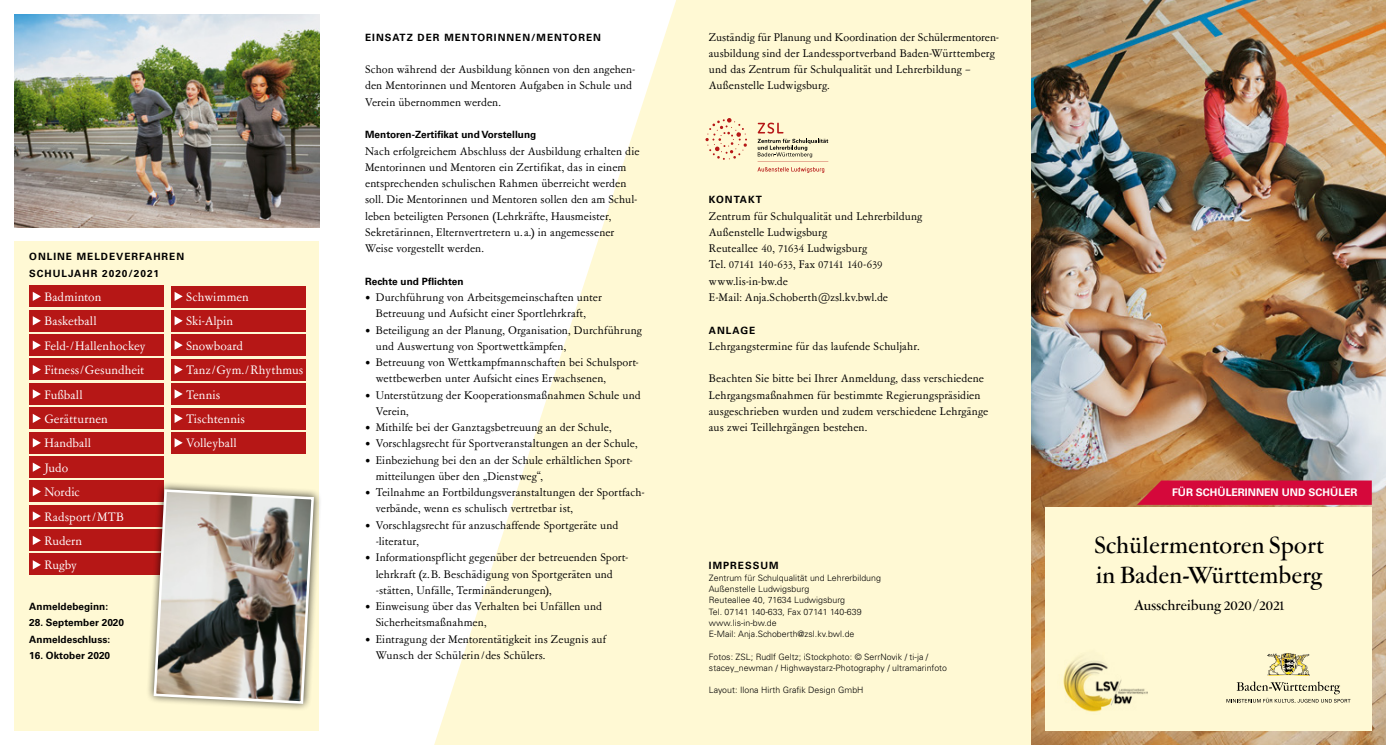
<style>
.page{position:relative;width:1386px;height:745px;background:#fff}
.page>*{position:absolute;margin:0;border:0;box-sizing:border-box;transform-origin:0 0}
.t1{font:500 26.25px/30px "Garamont Amst SHOP";letter-spacing:.02em;color:#000}
.t2{font:500 15.75px "Garamont Amst SHOP";letter-spacing:.02em;color:#000}
.t3{font:13.75px/24.4px "Garamont Amst SBOP Rom";letter-spacing:.005em;color:#fff}
.t4{font:12.5px/16.2px "Garamont Amst SBOP Rom";letter-spacing:.005em;color:#000}
.t5{font:700 10.5px "Univers LT Std";color:#fff}
.t6{font:700 10px/16.2px "Univers LT Std";letter-spacing:.005em;color:#000}
.t7{font:700 10px/16.2px "Univers LT Std";letter-spacing:.1em;color:#000}
.t8{font:300 8.75px/11.2px "Univers LT Std";letter-spacing:.005em;color:#000}
</style>
<div class="page">
<svg style="left:434px;top:0;width:597px;height:744px;fill:#fff9d4"></svg>
<div style="left:14px;top:241px;width:305px;height:489px;background:#fff9d4"></div>
<div style="left:29px;top:286px;width:135px;height:21px;background:#b61716"></div>
<div style="left:29px;top:310px;width:135px;height:21px;background:#b61716"></div>
<div style="left:29px;top:334px;width:135px;height:21px;background:#b61716"></div>
<div style="left:29px;top:358px;width:135px;height:22px;background:#b61716"></div>
<div style="left:29px;top:383px;width:135px;height:21px;background:#b61716"></div>
<div style="left:29px;top:407px;width:135px;height:21px;background:#b61716"></div>
<div style="left:29px;top:431px;width:135px;height:22px;background:#b61716"></div>
<div style="left:29px;top:456px;width:135px;height:21px;background:#b61716"></div>
<div style="left:29px;top:480px;width:135px;height:21px;background:#b61716"></div>
<div style="left:29px;top:504px;width:135px;height:21px;background:#b61716"></div>
<div style="left:29px;top:529px;width:135px;height:21px;background:#b61716"></div>
<div style="left:29px;top:553px;width:135px;height:21px;background:#b61716"></div>
<div style="left:171px;top:286px;width:135px;height:21px;background:#b61716"></div>
<div style="left:171px;top:310px;width:135px;height:21px;background:#b61716"></div>
<div style="left:171px;top:334px;width:135px;height:22px;background:#b61716"></div>
<div style="left:171px;top:359px;width:135px;height:21px;background:#b61716"></div>
<div style="left:171px;top:383px;width:135px;height:21px;background:#b61716"></div>
<div style="left:171px;top:407px;width:135px;height:22px;background:#b61716"></div>
<div style="left:171px;top:432px;width:135px;height:21px;background:#b61716"></div>
<svg style="left:33px;top:292px;width:8px;height:9px"></svg>
<svg style="left:33px;top:316px;width:8px;height:9px"></svg>
<svg style="left:33px;top:340px;width:8px;height:9px"></svg>
<svg style="left:33px;top:365px;width:8px;height:9px"></svg>
<svg style="left:33px;top:389px;width:8px;height:9px"></svg>
<svg style="left:33px;top:414px;width:8px;height:9px"></svg>
<svg style="left:33px;top:438px;width:8px;height:9px"></svg>
<svg style="left:33px;top:462px;width:8px;height:9px"></svg>
<svg style="left:33px;top:487px;width:8px;height:9px"></svg>
<svg style="left:33px;top:511px;width:8px;height:9px"></svg>
<svg style="left:33px;top:536px;width:8px;height:8px"></svg>
<svg style="left:33px;top:560px;width:8px;height:9px"></svg>
<img style="left:14px;top:14px;width:305px;height:213px">
<div style="left:146px;top:481px;width:175px;height:230px;background:#000;opacity:.75"></div>
<img style="left:152px;top:487px;width:163px;height:217px">
<svg style="left:705px;top:118px;width:42px;height:42px;background:#f7e1c0"></svg>
<svg style="left:757px;top:122px;width:26px;height:11px"></svg>
<svg style="left:757px;top:139px;width:71px;height:34px;background:#dfd1b2"></svg>
<svg style="left:175px;top:292px;width:8px;height:9px"></svg>
<svg style="left:175px;top:316px;width:8px;height:9px"></svg>
<svg style="left:175px;top:341px;width:8px;height:8px"></svg>
<svg style="left:175px;top:365px;width:8px;height:9px"></svg>
<svg style="left:175px;top:389px;width:8px;height:9px"></svg>
<svg style="left:175px;top:414px;width:8px;height:9px"></svg>
<svg style="left:175px;top:438px;width:8px;height:9px"></svg>
<img style="left:1031px;top:0;width:354px;height:744px">
<div style="left:1045px;top:507px;width:326px;height:223px;background:#fff9d4"></div>
<img style="left:1267px;top:653px;width:43px;height:22px">
<svg style="left:1226px;top:681px;width:124px;height:21px"></svg>
<svg style="left:1137px;top:480px;width:234px;height:24px;background:#d2103b"></svg>
<img style="left:1063px;top:655px;width:84px;height:57px">
<p class="t7" style="left:29px;top:248px;width:156px">ONLINE MELDEVERFAHREN<br>SCHULJAHR 2020/2021</p>
<p class="t3" style="left:44px;top:285px;width:103px">Badminton<br>Basketball<br>Feld-/Hallenhockey<br>Fitness/Gesundheit<br>Fußball<br>Gerätturnen<br>Handball<br>Judo<br>Nordic<br>Radsport/MTB<br>Rudern<br>Rugby</p>
<p class="t6" style="left:29px;top:598px;width:80px">Anmeldebeginn:</p>
<p class="t6" style="left:29px;top:614px;width:96px">28. September 2020<br>Anmeldeschluss:</p>
<p class="t6" style="left:29px;top:647px;width:82px">16. Oktober 2020</p>
<p class="t3" style="left:186px;top:285px;width:119px">Schwimmen<br>Ski-Alpin<br>Snowboard<br>Tanz/Gym./Rhythmus<br>Tennis<br>Tischtennis<br>Volleyball</p>
<p class="t7" style="left:365px;top:29px;width:237px">EINSATZ DER MENTORINNEN/MENTOREN</p>
<p class="t4" style="left:365px;top:62px;width:272px">Schon während der Ausbildung können von den angehen&shy;den Mentorinnen und Mentoren Aufgaben in Schule und<br>Verein übernommen werden.</p>
<p class="t6" style="left:365px;top:127px;width:173px">Mentoren-Zertifikat und Vorstellung</p>
<p class="t4" style="left:365px;top:143px;width:276px">Nach erfolgreichem Abschluss der Ausbildung erhalten die Mentorinnen und Mentoren ein Zertifikat, das in einem entsprechenden schulischen Rahmen überreicht werden soll. Die Mentorinnen und Mentoren sollen den am Schul&shy;leben beteiligten Personen (Lehrkräfte, Hausmeister, Sekretärinnen, Elternvertretern u.a.) in angemessener Weise vorgestellt werden.</p>
<p class="t6" style="left:365px;top:273px;width:100px">Rechte und Pflichten</p>
<p class="t4" style="left:365px;top:289px;width:238px;text-align:center">• Durchführung von Arbeitsgemeinschaften unter<br>Betreuung und Aufsicht einer Sportlehrkraft,</p>
<p class="t4" style="left:376px;top:322px;width:268px;text-indent:-11px">• Beteiligung an der Planung, Organisation, Durchführung und Auswertung von Sportwettkämpfen,</p>
<p class="t4" style="left:376px;top:354px;width:265px;text-indent:-11px">• Betreuung von Wettkampfmannschaften bei Schulsport&shy;wettbewerben unter Aufsicht eines Erwachsenen,</p>
<p class="t4" style="left:376px;top:387px;width:266px;text-indent:-11px">• Unterstützung der Kooperationsmaßnahmen Schule und<br>Verein,</p>
<p class="t4" style="left:365px;top:419px;width:248px">• Mithilfe bei der Ganztagsbetreuung an der Schule,</p>
<p class="t4" style="left:365px;top:436px;width:274px">• Vorschlagsrecht für Sportveranstaltungen an der Schule,</p>
<p class="t4" style="left:376px;top:452px;width:258px;text-indent:-11px">• Einbeziehung bei den an der Schule erhältlichen Sport&shy;mitteilungen über den „Dienstweg“,</p>
<p class="t4" style="left:376px;top:484px;width:270px;text-indent:-11px">• Teilnahme an Fortbildungsveranstaltungen der Sportfach&shy;verbände, wenn es schulisch vertretbar ist,</p>
<p class="t4" style="left:376px;top:517px;width:244px;text-indent:-11px">• Vorschlagsrecht für anzuschaffende Sportgeräte und -literatur,</p>
<p class="t4" style="left:376px;top:549px;width:254px;text-indent:-11px">• Informationspflicht gegenüber der betreuenden Sport&shy;lehrkraft (z.B. Beschädigung von Sportgeräten und -stätten, Unfälle, Terminänderungen),</p>
<p class="t4" style="left:376px;top:598px;width:228px;text-indent:-11px">• Einweisung über das Verhalten bei Unfällen und<br>Sicherheitsmaßnahmen,</p>
<p class="t4" style="left:376px;top:631px;width:232px;text-indent:-11px">• Eintragung der Mentorentätigkeit ins Zeugnis auf<br>Wunsch der Schülerin /des Schülers.</p>
<p class="t4" style="left:709px;top:29px;width:292px">Zuständig für Planung und Koordination der Schülermentoren&shy;ausbildung sind der Landessportverband Baden-Württemberg und das Zentrum für Schulqualität und Lehrerbildung – Außenstelle Ludwigsburg.</p>
<p class="t7" style="left:709px;top:192px;width:54px">KONTAKT</p>
<p class="t4" style="left:709px;top:208px;width:215px">Zentrum für Schulqualität und Lehrerbildung Außenstelle Ludwigsburg<br>Reuteallee 40, 71634 Ludwigsburg<br>Tel. 07141 140-633, Fax 07141 140-639 www.lis-in-bw.de<br>E-Mail: Anja.Schoberth@zsl.kv.bwl.de</p>
<p class="t6" style="left:709px;top:322px;width:48px">ANLAGE</p>
<p class="t4" style="left:709px;top:338px;width:212px">Lehrgangstermine für das laufende Schuljahr.</p>
<p class="t4" style="left:709px;top:371px;width:281px">Beachten Sie bitte bei Ihrer Anmeldung, dass verschiedene Lehrgangsmaßnahmen für bestimmte Regierungspräsidien ausgeschrieben wurden und zudem verschiedene Lehrgänge aus zwei Teillehrgängen bestehen.</p>
<p class="t7" style="left:709px;top:557px;width:71px">IMPRESSUM</p>
<p class="t8" style="left:709px;top:571px;width:173px">Zentrum für Schulqualität und Lehrerbildung Außenstelle Ludwigsburg<br>Reuteallee 40, 71634 Ludwigsburg<br>Tel. 07141 140-633, Fax 07141 140-639 www.lis-in-bw.de<br>E-Mail: Anja.Schoberth@zsl.kv.bwl.de</p>
<p class="t8" style="left:709px;top:650px;width:240px">Fotos: ZSL; Rudlf Geltz; iStockphoto: © SerrNovik / ti-ja / stacey_newman / Highwaystarz-Photography / ultramarinfoto</p>
<p class="t8" style="left:709px;top:684px;width:156px">Layout: Ilona Hirth Grafik Design GmbH</p>
<p class="t5" style="left:1172px;top:486px;width:187px">FÜR SCHÜLERINNEN UND SCHÜLER</p>
<h1 class="t1" style="left:1094px;top:531px;width:230px">Schülermentoren Sport in Baden-Württemberg</h1>
<p class="t2" style="left:1134px;top:597px;width:152px">Ausschreibung 2020/2021</p>
</div>
